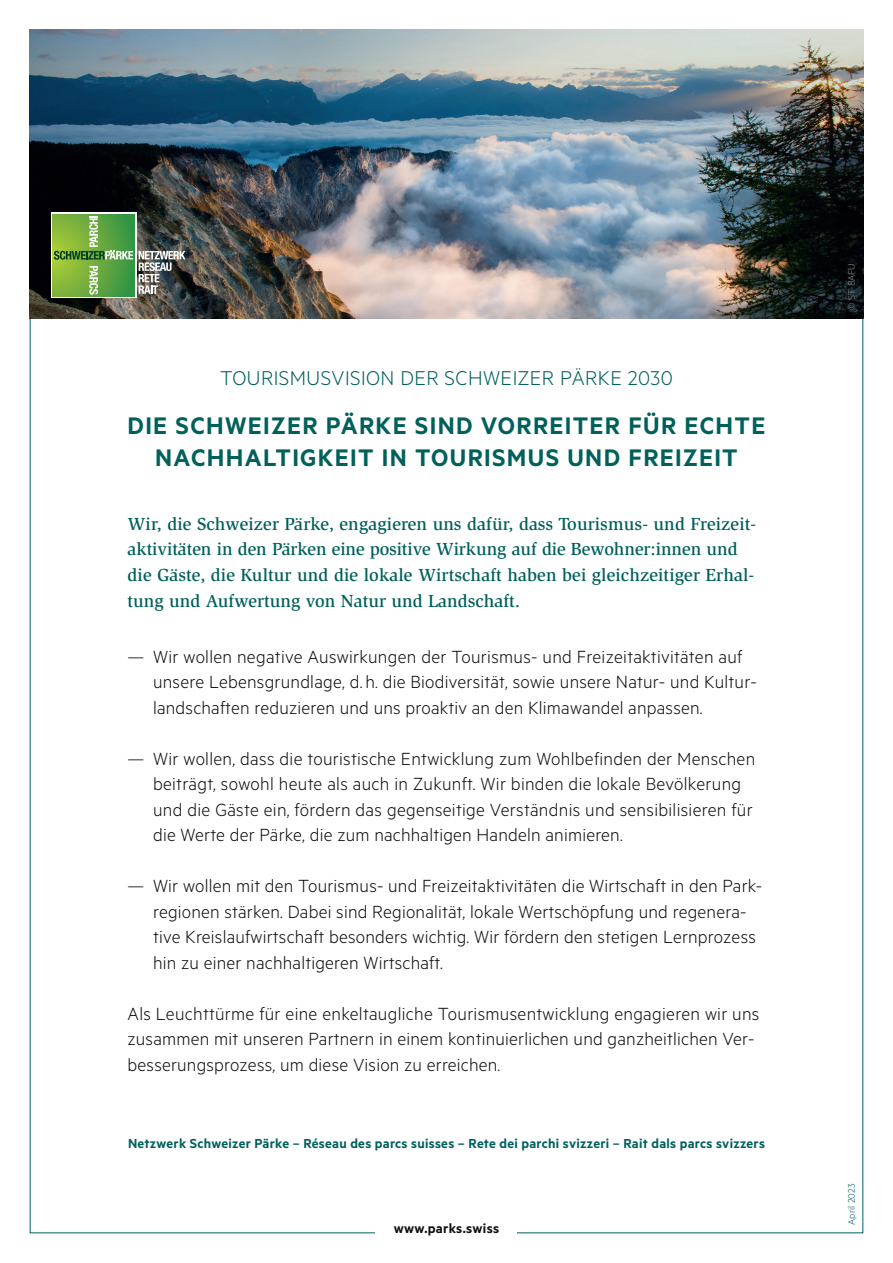
<style>
.page{position:relative;width:893px;height:1263px;background:#fff}
.page>*{position:absolute;margin:0;border:0;box-sizing:border-box;transform-origin:0 0}
.t1{font:600 27px/32.2px "Metric";letter-spacing:.05em;color:#00605a;text-align:center}
.t2{font:300 22.5px "Metric";letter-spacing:.02em;color:#00605a}
.t3{font:300 19.8px/25.5px "Metric";letter-spacing:.01em;color:#0d0f11}
.t4{font:500 18px/25.8px "Slimbach Std";color:#00605a}
.t5{font:600 15px "Metric";letter-spacing:.02em;color:#0d0f11}
.t6{font:600 14.7px "Metric";letter-spacing:.02em;color:#00605a}
.t7{font:300 10.5px "Metric";letter-spacing:.01em;color:#00605a}
.t8{font:300 10.5px "Metric";letter-spacing:.01em;color:#909394}
</style>
<div class="page">
<img style="left:30px;top:30px;width:833px;height:289px">
<svg style="left:51px;top:213px;width:85px;height:85px"></svg>
<svg style="left:53px;top:214px;width:81px;height:82px;background:#68aa3e"></svg>
<svg style="left:54px;top:216px;width:79px;height:44px;background:#70ab4d"></svg>
<svg style="left:89px;top:266px;width:9px;height:29px"></svg>
<svg style="left:139px;top:251px;width:46px;height:43px;background:#797b78"></svg>
<p class="t2" style="left:220px;top:364px;width:454px">TOURISMUSVISION DER SCHWEIZER PÄRKE 2030</p>
<h1 class="t1" style="left:128px;top:408px;width:639px">DIE SCHWEIZER PÄRKE SIND VORREITER FÜR ECHTE<br>NACHHALTIGKEIT IN TOURISMUS UND FREIZEIT</h1>
<p class="t4" style="left:128px;top:511px;width:629px">Wir, die Schweizer Pärke, engagieren uns dafür, dass Tourismus- und Freizeit&shy;aktivitäten in den Pärken eine positive Wirkung auf die Bewohner:innen und die Gäste, die Kultur und die lokale Wirtschaft haben bei gleichzeitiger Erhal&shy;tung und Aufwertung von Natur und Landschaft.</p>
<p class="t3" style="left:153px;top:643px;width:605px;text-indent:-26px">— Wir wollen negative Auswirkungen der Tourismus- und Freizeitaktivitäten auf unsere Lebensgrundlage, d. h. die Biodiversität, sowie unsere Natur- und Kultur&shy;landschaften reduzieren und uns proaktiv an den Klimawandel anpassen.</p>
<p class="t3" style="left:153px;top:745px;width:604px;text-indent:-26px">— Wir wollen, dass die touristische Entwicklung zum Wohlbefinden der Menschen beiträgt, sowohl heute als auch in Zukunft. Wir binden die lokale Bevölkerung und die Gäste ein, fördern das gegenseitige Verständnis und sensibilisieren für die Werte der Pärke, die zum nachhaltigen Handeln animieren.</p>
<p class="t3" style="left:153px;top:872px;width:611px;text-indent:-26px">— Wir wollen mit den Tourismus- und Freizeitaktivitäten die Wirtschaft in den Park&shy;regionen stärken. Dabei sind Regionalität, lokale Wertschöpfung und regenera&shy;tive Kreislaufwirtschaft besonders wichtig. Wir fördern den stetigen Lernprozess hin zu einer nachhaltigeren Wirtschaft.</p>
<p class="t3" style="left:128px;top:1000px;width:633px">Als Leuchttürme für eine enkeltaugliche Tourismusentwicklung engagieren wir uns zusammen mit unseren Partnern in einem kontinuierlichen und ganzheitlichen Ver&shy;besserungsprozess, um diese Vision zu erreichen.</p>
<p class="t6" style="left:128px;top:1135px;width:638px">Netzwerk Schweizer Pärke – Réseau des parcs suisses – Rete dei parchi svizzeri – Rait dals parcs svizzers</p>
<p class="t5" style="left:394px;top:1219px;width:107px">www.parks.swiss</p>
<p class="t8" style="left:845px;top:310px;width:48px;rotate:-90deg">© ST-BAFU</p>
<p class="t7" style="left:845px;top:1225px;width:43px;rotate:-90deg">April 2023</p>
</div>
